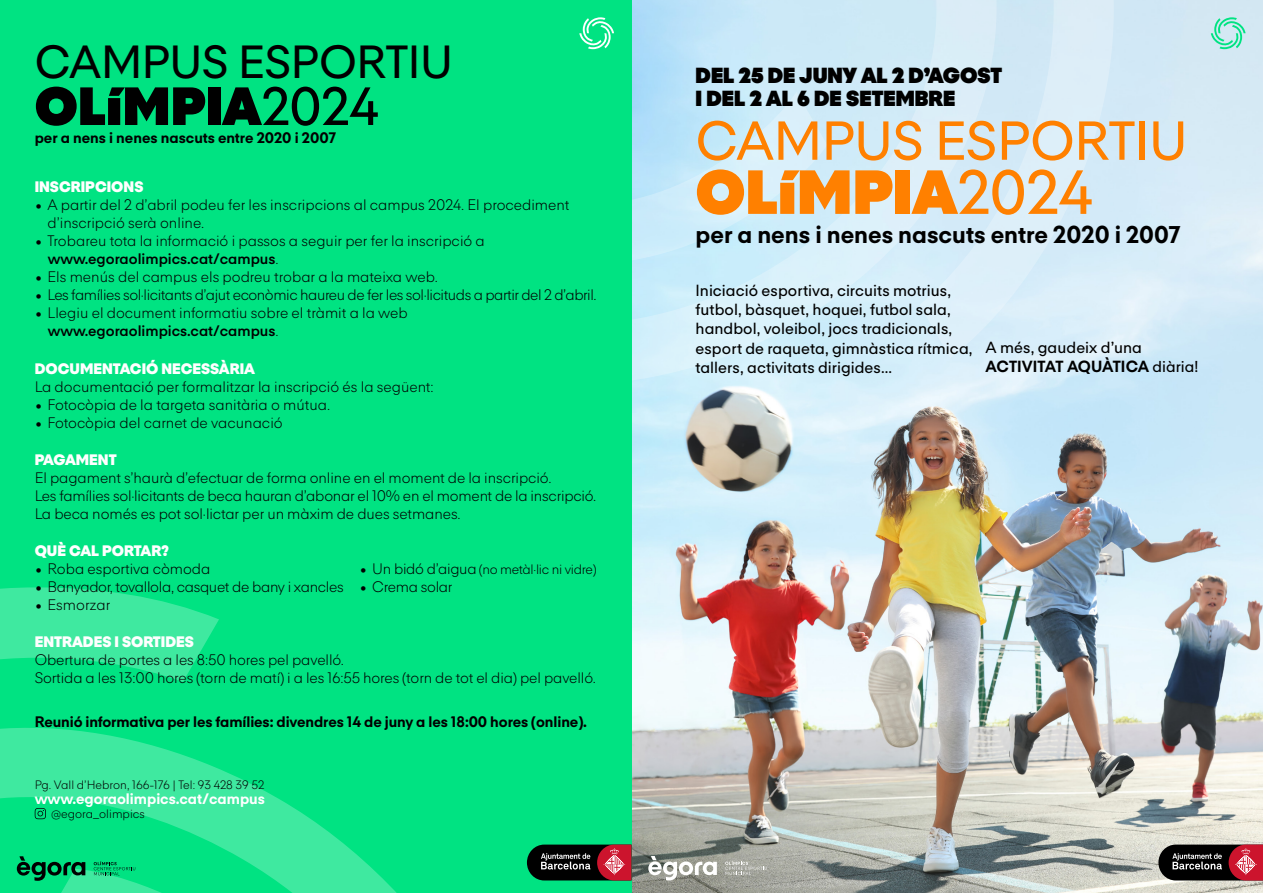
<style>
.page{position:relative;width:1263px;height:893px;background:#fff}
.page>*{position:absolute;margin:0;border:0;box-sizing:border-box;transform-origin:0 0}
.t1{font:800 61.2px "egora";letter-spacing:.005em;color:#ff8000}
.t2{font:500 54px "egora";letter-spacing:-.01em;color:#ff8000}
.t3{font:800 52.95px "egora";letter-spacing:.01em;color:#000}
.t4{font:500 45.75px "egora";letter-spacing:-.01em;color:#000}
.t5{font:700 24.15px "egora";color:#000}
.t6{font:800 21.6px/22.5px "egora";color:#000}
.t7{font:500 15.9px/19px "egora";letter-spacing:.005em;color:#000}
.t8{font:300 15px/18px "egora";letter-spacing:-.005em;color:#000}
.t9{font:700 15px "egora";letter-spacing:-.005em;color:#000}
.t10{font:300 15px "egora";letter-spacing:-.03em;color:#000}
.t11{font:900 15px "egora";color:#fff}
.t12{font:700 15px "egora";color:#fff}
.t13{font:300 13.5px "egora";letter-spacing:-.02em;color:#000}
.t14{font:300 12px "egora";color:#000}
.s1{font-weight:500}
.s2{font-weight:600}
.s3{font-size:15px}
.s4{font-size:23.85px}
.s5{font-weight:700}
.s6{font-size:15.6px}
</style>
<div class="page">
<img style="left:631px;top:0;width:632px;height:893px">
<svg style="left:631px;top:0;width:365px;height:385px;background:#c9eaf9"></svg>
<svg style="left:796px;top:0;width:318px;height:358px;background:#d6ecf8"></svg>
<div style="left:0;top:0;width:631px;height:893px;background:#00e382"></div>
<svg style="left:579px;top:17px;width:35px;height:32px"></svg>
<svg style="left:0;top:587px;width:219px;height:95px;fill:#3fe9a0"></svg>
<svg style="left:0;top:728px;width:527px;height:142px"></svg>
<svg style="left:1211px;top:17px;width:34px;height:32px"></svg>
<svg style="left:527px;top:845px;width:104px;height:35px;background:#50292d"></svg>
<svg style="left:1158px;top:845px;width:105px;height:35px;background:#582a30"></svg>
<svg style="left:35px;top:808px;width:11px;height:11px"></svg>
<svg style="left:17px;top:856px;width:393px;height:37px"></svg>
<svg style="left:725px;top:861px;width:42px;height:14px"></svg>
<svg style="left:648px;top:856px;width:69px;height:24px"></svg>
<h3 class="t4" style="left:35px;top:29px;width:420px">CAMPUS ESPORTIU</h3>
<h3 class="t3" style="left:35px;top:65px;width:345px">OLíMPIA<span class="s1">2024</span></h3>
<p class="t9" style="left:35px;top:127px;width:303px">per a nens i nenes nascuts entre 2020 i 2007</p>
<p class="t11" style="left:35px;top:176px;width:110px">INSCRIPCIONS</p>
<p class="t8" style="left:47px;top:195px;width:523px;text-indent:-13px">• A partir del 2 d’abril podeu fer les inscripcions al campus 2024. El procediment d’inscripció serà online.</p>
<p class="t8" style="left:48px;top:231px;width:439px;text-indent:-13px">• Trobareu tota la informació i passos a seguir per fer la inscripció a <span class="s2">www.egoraolimpics.cat/campus</span>.</p>
<p class="t8" style="left:35px;top:267px;width:405px">• Els menús del campus els podreu trobar a la mateixa web.</p>
<p class="t10" style="left:35px;top:284px;width:563px">• Les famílies sol·licitants d’ajut econòmic haureu de fer les sol·licituds a partir del 2 d’abril.</p>
<p class="t8" style="left:48px;top:303px;width:362px;text-indent:-13px">• Llegiu el document informatiu sobre el tràmit a la web <span class="s2">www.egoraolimpics.cat/campus</span>.</p>
<p class="t11" style="left:35px;top:357px;width:222px">DOCUMENTACIÓ NECESSÀRIA</p>
<p class="t8" style="left:35px;top:376px;width:400px">La documentació per formalitzar la inscripció és la següent:</p>
<p class="t8" style="left:35px;top:394px;width:297px">• Fotocòpia de la targeta sanitària o mútua.</p>
<p class="t8" style="left:35px;top:412px;width:249px">• Fotocòpia del carnet de vacunació</p>
<p class="t11" style="left:35px;top:448px;width:83px">PAGAMENT</p>
<p class="t8" style="left:35px;top:468px;width:563px">El pagament s’haurà d’efectuar de forma online en el moment de la inscripció.<br>Les famílies sol·licitants de beca hauran d’abonar el 10% en el moment de la inscripció.<br>La beca només es pot sol·lictar per un màxim de dues setmanes.</p>
<p class="t11" style="left:35px;top:539px;width:136px">QUÈ CAL PORTAR?</p>
<p class="t8" style="left:35px;top:559px;width:177px">• Roba esportiva còmoda</p>
<p class="t8" style="left:35px;top:577px;width:311px">• Banyador, tovallola, casquet de bany i xancles</p>
<p class="t8" style="left:35px;top:595px;width:77px">• Esmorzar</p>
<p class="t13" style="left:360px;top:560px;width:238px"><span class="s3">• Un bidó d’aigua</span> (no metàl·lic ni vidre)</p>
<p class="t8" style="left:360px;top:577px;width:94px">• Crema solar</p>
<p class="t11" style="left:35px;top:631px;width:161px">ENTRADES I SORTIDES</p>
<p class="t8" style="left:35px;top:650px;width:563px">Obertura de portes a les 8:50 hores pel pavelló.<br>Sortida a les 13:00 hores (torn de matí) i a les 16:55 hores (torn de tot el dia) pel pavelló.</p>
<p class="t9" style="left:35px;top:710px;width:554px">Reunió informativa per les famílies: divendres 14 de juny a les 18:00 hores (online).</p>
<p class="t14" style="left:35px;top:776px;width:231px">Pg. Vall d’Hebron, 166-176 | Tel: 93 428 39 52</p>
<p class="t12" style="left:35px;top:787px;width:232px">www.egoraolimpics.cat/campus</p>
<p class="t14" style="left:51px;top:805px;width:95px">@egora_olimpics</p>
<h3 class="t6" style="left:695px;top:63px;width:308px">DEL 25 DE JUNY AL 2 D’AGOST<br>I DEL 2 AL 6 DE SETEMBRE</h3>
<h2 class="t2" style="left:695px;top:102px;width:494px">CAMPUS ESPORTIU</h2>
<h1 class="t1" style="left:695px;top:145px;width:398px">OLíMPIA<span class="s1">2024</span></h1>
<h3 class="t5" style="left:695px;top:217px;width:486px">per a nens i nenes nascuts entre 2020 i <span class="s4">2007</span></h3>
<p class="t7" style="left:695px;top:280px;width:278px">Iniciació esportiva, circuits motrius, futbol, bàsquet, hoquei, futbol sala, handbol, voleibol, jocs tradicionals, esport de raqueta, gimnàstica rítmica, tallers, activitats dirigides...</p>
<p class="t7" style="left:985px;top:337px;width:214px">A més, gaudeix d’una<br><span class="s5">ACTIVITAT AQUÀTICA</span> <span class="s6">diària!</span></p>
</div>
